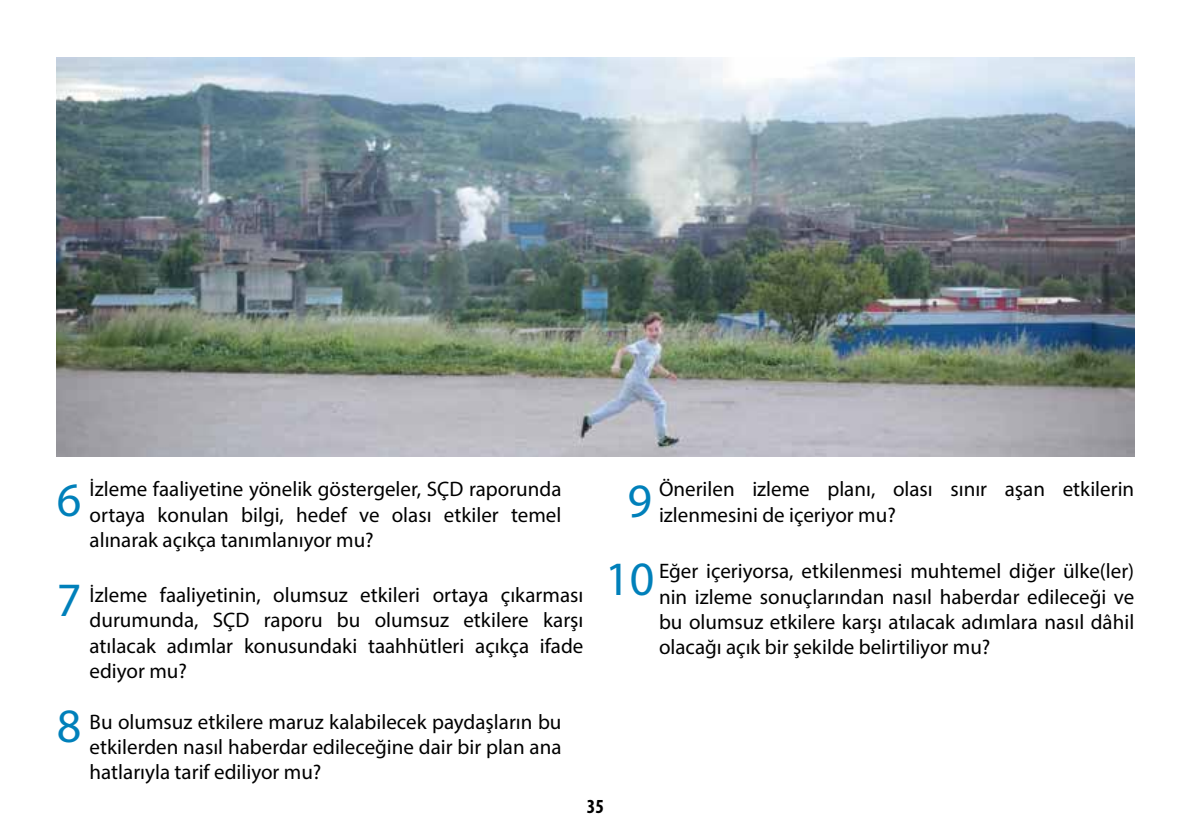
<style>
.page{position:relative;width:1191px;height:840px;background:#fff}
.page>*{position:absolute;margin:0;border:0;box-sizing:border-box;transform-origin:0 0}
.t1{font:48px/99.8px "Myriad Pro";color:#0080ba}
.t2{font:21px/25.2px "Myriad Pro";color:#000;text-align:justify}
.t3{font:700 condensed 20px "Myriad Pro";color:#000}
</style>
<div class="page">
<img style="left:57px;top:57px;width:1077px;height:399px">
<h1 class="t1" style="left:57px;top:448px;width:26px">6<br>7</h1>
<h1 class="t1" style="left:57px;top:675px;width:26px">8</h1>
<p class="t2" style="left:90px;top:476px;width:473px">İzleme faaliyetine yönelik göstergeler, SÇD raporunda ortaya konulan bilgi, hedef ve olası etkiler temel alınarak açıkça tanımlanıyor mu?</p>
<p class="t2" style="left:90px;top:582px;width:495px">İzleme faaliyetinin, olumsuz etkileri ortaya çıkarması durumunda, SÇD raporu bu olumsuz etkilere karşı atılacak adımlar konusundaki taahhütleri açıkça ifade ediyor mu?</p>
<p class="t2" style="left:90px;top:708px;width:473px">Bu olumsuz etkilere maruz kalabilecek paydaşların bu etkilerden nasıl haberdar edileceğine dair bir plan ana hatlarıyla tarif ediliyor mu?</p>
<p class="t2" style="left:659px;top:476px;width:477px">Önerilen izleme planı, olası sınır aşan etkilerin izlenmesini de içeriyor mu?</p>
<p class="t2" style="left:659px;top:558px;width:477px">Eğer içeriyorsa, etkilenmesi muhtemel diğer ülke(ler) nin izleme sonuçlarından nasıl haberdar edileceği ve bu olumsuz etkilere karşı atılacak adımlara nasıl dâhil olacağı açık bir şekilde belirtiliyor mu?</p>
<h1 class="t1" style="left:627px;top:450px;width:26px">9</h1>
<h1 class="t1" style="left:605px;top:528px;width:51px">10</h1>
<p class="t3" style="left:587px;top:793px;width:19px">35</p>
</div>
